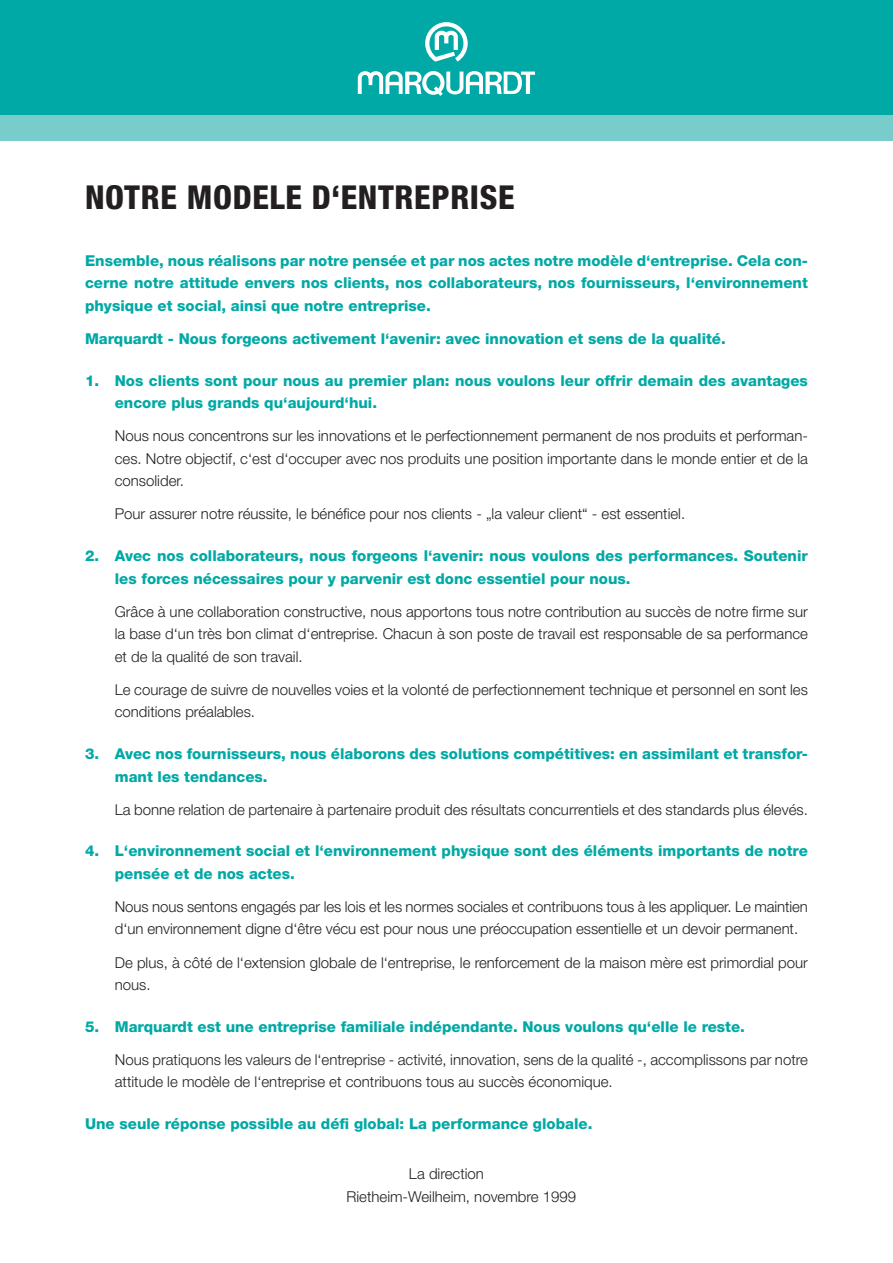
<style>
.page{position:relative;width:893px;height:1263px;background:#fff}
.page>*{position:absolute;margin:0;border:0;box-sizing:border-box;transform-origin:0 0}
.t1{font:800 condensed 33px "Helvetica Neue LT Pro";letter-spacing:.02em;color:#231f20}
.t2{font:300 15px/22.5px "Helvetica Neue LT Pro";color:#231f20}
.t3{font:800 15px/22.5px "Helvetica Neue LT Pro";color:#00a9a5}
</style>
<div class="page">
<div style="left:0;top:0;width:893px;height:115px;background:#00a9a5"></div>
<svg style="left:425px;top:22px;width:43px;height:40px"></svg>
<svg style="left:358px;top:71px;width:177px;height:25px"></svg>
<div style="left:0;top:115px;width:893px;height:25px;background:#78cccc"></div>
<h1 class="t1" style="left:85px;top:177px;width:431px">NOTRE MODELE D‘ENTREPRISE</h1>
<p class="t3" style="left:85px;top:249px;width:724px;text-align:justify">Ensemble, nous réalisons par notre pensée et par nos actes notre modèle d‘entreprise. Cela con&shy;cerne notre attitude envers nos clients, nos collaborateurs, nos fournisseurs, l‘environnement physique et social, ainsi que notre entreprise.</p>
<p class="t3" style="left:85px;top:327px;width:642px">Marquardt - Nous forgeons activement l‘avenir: avec innovation et sens de la qualité.</p>
<p class="t3" style="left:115px;top:369px;width:695px;text-indent:-30px">1. Nos clients sont pour nous au premier plan: nous voulons leur offrir demain des avantages encore plus grands qu‘aujourd‘hui.</p>
<p class="t2" style="left:115px;top:424px;width:695px;text-align:justify">Nous nous concentrons sur les innovations et le perfectionnement permanent de nos produits et performan&shy;ces. Notre objectif, c‘est d‘occuper avec nos produits une position importante dans le monde entier et de la consolider.</p>
<p class="t2" style="left:115px;top:502px;width:572px">Pour assurer notre réussite, le bénéfice pour nos clients - „la valeur client“ - est essentiel.</p>
<p class="t3" style="left:115px;top:544px;width:695px;text-indent:-30px">2. Avec nos collaborateurs, nous forgeons l‘avenir: nous voulons des performances. Soutenir les forces nécessaires pour y parvenir est donc essentiel pour nous.</p>
<p class="t2" style="left:115px;top:600px;width:695px;text-align:justify">Grâce à une collaboration constructive, nous apportons tous notre contribution au succès de notre firme sur la base d‘un très bon climat d‘entreprise. Chacun à son poste de travail est responsable de sa performance et de la qualité de son travail.</p>
<p class="t2" style="left:115px;top:678px;width:695px">Le courage de suivre de nouvelles voies et la volonté de perfectionnement technique et personnel en sont les conditions préalables.</p>
<p class="t3" style="left:115px;top:742px;width:695px;text-indent:-30px">3. Avec nos fournisseurs, nous élaborons des solutions compétitives: en assimilant et transfor&shy;mant les tendances.</p>
<p class="t2" style="left:115px;top:798px;width:694px">La bonne relation de partenaire à partenaire produit des résultats concurrentiels et des standards plus élevés.</p>
<p class="t3" style="left:115px;top:840px;width:695px;text-indent:-30px">4. L‘environnement social et l‘environnement physique sont des éléments importants de notre pensée et de nos actes.</p>
<p class="t2" style="left:115px;top:895px;width:695px">Nous nous sentons engagés par les lois et les normes sociales et contribuons tous à les appliquer. Le maintien d‘un environnement digne d‘être vécu est pour nous une préoccupation essentielle et un devoir permanent.</p>
<p class="t2" style="left:115px;top:951px;width:694px">De plus, à côté de l‘extension globale de l‘entreprise, le renforcement de la maison mère est primordial pour nous.</p>
<p class="t3" style="left:85px;top:1015px;width:661px">5. Marquardt est une entreprise familiale indépendante. Nous voulons qu‘elle le reste.</p>
<p class="t2" style="left:115px;top:1048px;width:695px">Nous pratiquons les valeurs de l‘entreprise - activité, innovation, sens de la qualité -, accomplissons par notre attitude le modèle de l‘entreprise et contribuons tous au succès économique.</p>
<p class="t3" style="left:85px;top:1112px;width:509px">Une seule réponse possible au défi global: La performance globale.</p>
<p class="t2" style="left:346px;top:1162px;width:231px;text-indent:62px">La direction<br>Rietheim-Weilheim, novembre 1999</p>
</div>
